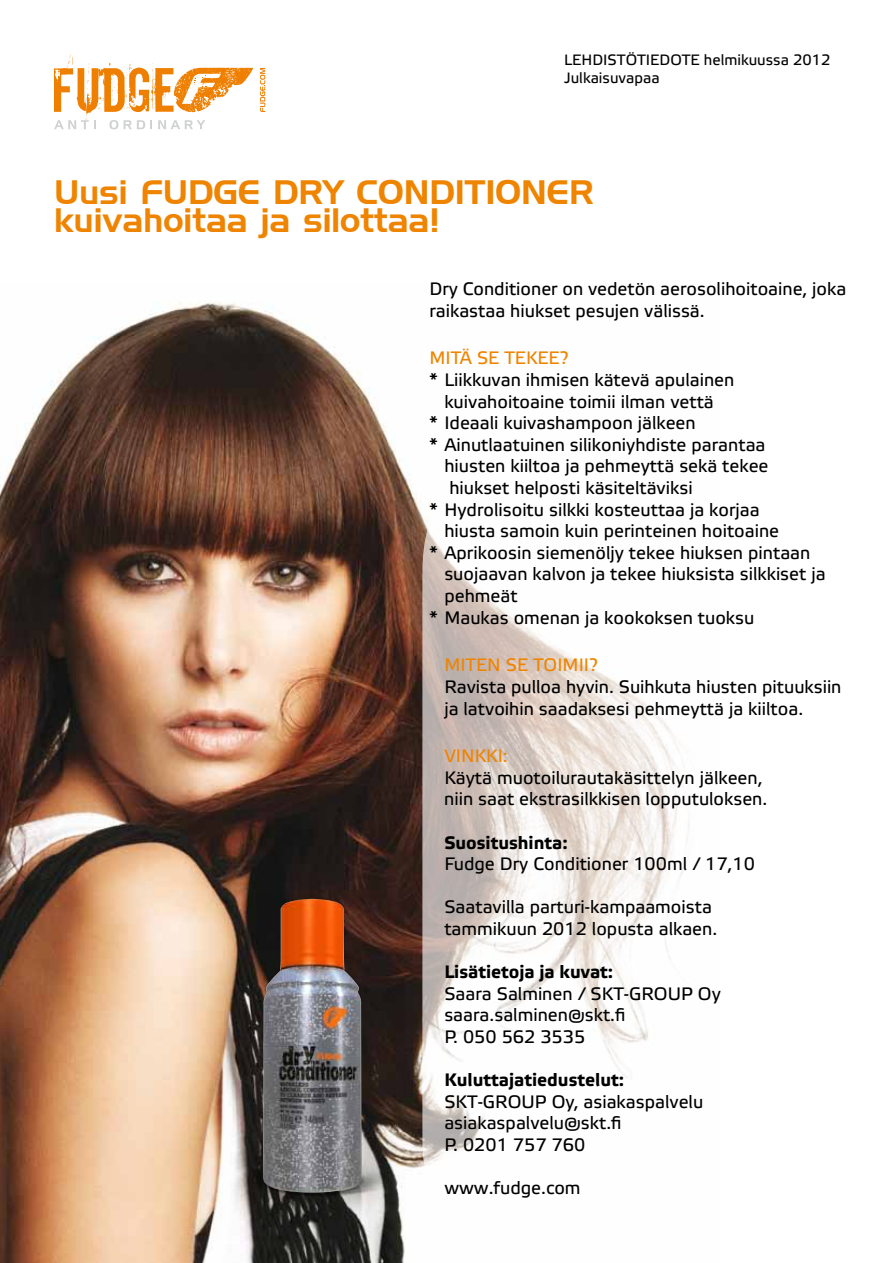
<style>
.page{position:relative;width:893px;height:1263px;background:#fff}
.page>*{position:absolute;margin:0;border:0;box-sizing:border-box;transform-origin:0 0}
.t1{font:33px/28.5px "Handel Gothic BT";color:#ef8400}
.t2{font:18px/21.6px "Elektra Text";color:#000}
.t3{font:700 18px "Elektra Text";color:#000}
.t4{font:18px "Elektra Text";letter-spacing:.06em;color:#ef8400}
.t5{font:15px/18px "Elektra Text";color:#000}
</style>
<div class="page">
<img style="left:0;top:302px;width:422px;height:961px">
<svg style="left:54px;top:54px;width:199px;height:75px"></svg>
<svg style="left:260px;top:68px;width:5px;height:44px"></svg>
<svg style="left:422px;top:506px;width:268px;height:661px"></svg>
<img style="left:187px;top:894px;width:219px;height:346px">
<img style="left:263px;top:899px;width:99px;height:294px">
<p class="t5" style="left:564px;top:51px;width:268px">LEHDISTÖTIEDOTE helmikuussa 2012<br>Julkaisuvapaa</p>
<h1 class="t1" style="left:54px;top:177px;width:541px">Uusi FUDGE DRY CONDITIONER kuivahoitaa ja silottaa!</h1>
<p class="t2" style="left:429px;top:279px;width:418px">Dry Conditioner on vedetön aerosolihoitoaine, joka raikastaa hiukset pesujen välissä.</p>
<p class="t4" style="left:429px;top:348px;width:140px">Mitä se tekee?</p>
<p class="t2" style="left:429px;top:370px;width:306px">* Liikkuvan ihmisen kätevä apulainen</p>
<p class="t2" style="left:444px;top:391px;width:271px">kuivahoitoaine toimii ilman vettä</p>
<p class="t2" style="left:429px;top:413px;width:268px">* Ideaali kuivashampoon jälkeen</p>
<p class="t2" style="left:429px;top:434px;width:338px">* Ainutlaatuinen silikoniyhdiste parantaa</p>
<p class="t2" style="left:444px;top:456px;width:326px">hiusten kiiltoa ja pehmeyttä sekä tekee</p>
<p class="t2" style="left:449px;top:478px;width:245px">hiukset helposti käsiteltäviksi</p>
<p class="t2" style="left:429px;top:499px;width:332px">* Hydrolisoitu silkki kosteuttaa ja korjaa</p>
<p class="t2" style="left:444px;top:521px;width:336px">hiusta samoin kuin perinteinen hoitoaine</p>
<p class="t2" style="left:429px;top:542px;width:383px">* Aprikoosin siemenöljy tekee hiuksen pintaan</p>
<p class="t2" style="left:444px;top:564px;width:383px">suojaavan kalvon ja tekee hiuksista silkkiset ja</p>
<p class="t2" style="left:444px;top:586px;width:75px">pehmeät</p>
<p class="t2" style="left:429px;top:607px;width:326px">* Maukas omenan ja kookoksen tuoksu</p>
<p class="t4" style="left:444px;top:655px;width:99px">Miten setoimii</p>
<p class="t4" style="left:589px;top:655px;width:10px">?</p>
<p class="t2" style="left:444px;top:676px;width:399px">Ravista pulloa hyvin. Suihkuta hiusten pituuksiin ja latvoihin saadaksesi pehmeyttä ja kiiltoa.</p>
<p class="t4" style="left:444px;top:746px;width:65px">Vinkki:</p>
<p class="t2" style="left:429px;top:767px;width:339px;text-align:right">Käytä muotoilurautakäsittelyn jälkeen, niin saat ekstrasilkkisen lopputuloksen.</p>
<p class="t3" style="left:444px;top:832px;width:125px">Suositushinta:</p>
<p class="t2" style="left:444px;top:854px;width:312px">Fudge Dry Conditioner 100ml / 17,10</p>
<p class="t2" style="left:444px;top:897px;width:274px">Saatavilla parturi-kampaamoista tammikuun 2012 lopusta alkaen.</p>
<p class="t3" style="left:444px;top:962px;width:170px">Lisätietoja ja kuvat:</p>
<p class="t2" style="left:444px;top:983px;width:278px">Saara Salminen / SKT-GROUP Oy saara.salminen@skt.fi<br>P. 050 562 3535</p>
<p class="t3" style="left:444px;top:1070px;width:181px">Kuluttajatiedustelut:</p>
<p class="t2" style="left:444px;top:1091px;width:260px">SKT-GROUP Oy, asiakaspalvelu asiakaspalvelu@skt.fi<br>P. 0201 757 760</p>
<p class="t2" style="left:444px;top:1178px;width:138px">www.fudge.com</p>
</div>
